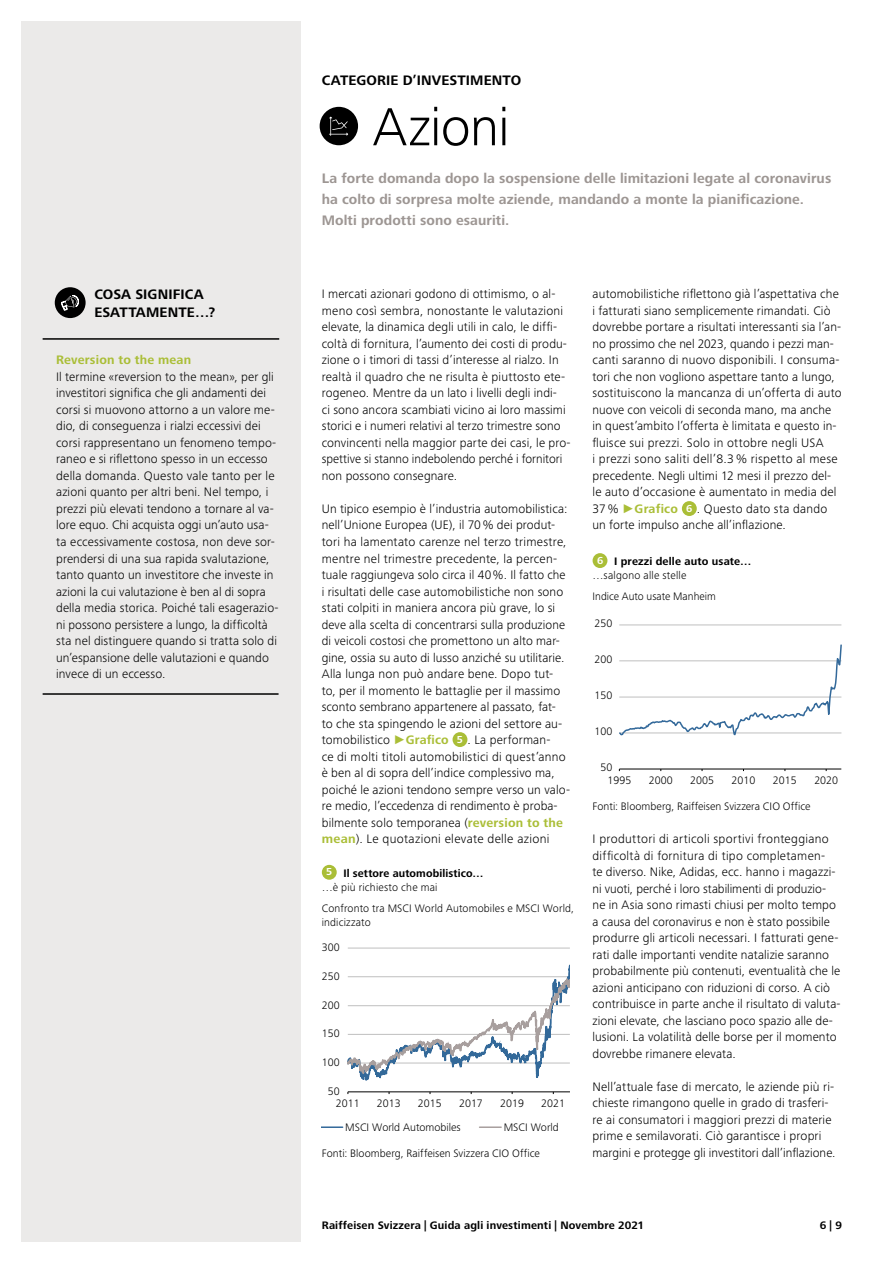
<style>
.page{position:relative;width:893px;height:1263px;background:#fff}
.page>*{position:absolute;margin:0;border:0;box-sizing:border-box;transform-origin:0 0}
.t1{font:300 55.5px "Frutiger Next Pro";letter-spacing:-.015em;color:#000}
.t2{font:700 14.25px/21px "Frutiger Next Pro";letter-spacing:.005em;color:#9d9693}
.t3{font:700 14.25px/18px "Frutiger Next Pro";letter-spacing:.01em;color:#000}
.t4{font:300 12.75px/16.5px "Frutiger Next Pro";letter-spacing:.01em;color:#000}
.t5{font:700 12.75px "Frutiger Next Pro";letter-spacing:.015em;color:#aabe37}
.t6{font:300 11.25px/14.2px "Frutiger Next Pro";color:#000}
.t7{font:700 11.25px/14.2px "Frutiger Next Pro";letter-spacing:.015em;color:#000}
.s1{font-family:"Arial";font-weight:400;color:#aabe37}
.s2{font-weight:700;color:#aabe37}
.s3{font-weight:700;font-size:10.5px;color:#fff}
.s4{font-size:10.5px;color:#fff}
.s5{font-weight:300}
</style>
<div class="page">
<div style="left:21px;top:21px;width:279px;height:1221px;background:#ebeae9"></div>
<div style="left:453px;top:732px;width:14px;height:15px;background:#aabe37;border-radius:50%"></div>
<div style="left:682px;top:501px;width:15px;height:15px;background:#aabe37;border-radius:50%"></div>
<div style="left:322px;top:865px;width:15px;height:15px;background:#aabe37;border-radius:50%"></div>
<hr style="left:348px;top:948px;width:222px;height:1px;background:#bfbfbf">
<svg style="left:347px;top:964px;width:223px;height:130px"></svg>
<hr style="left:322px;top:1126px;width:21px;height:2px;background:#33699a">
<hr style="left:480px;top:1126px;width:21px;height:2px;background:#a89f9e">
<hr style="left:43px;top:693px;width:236px;height:2px;background:#000">
<div style="left:593px;top:553px;width:14px;height:15px;background:#aabe37;border-radius:50%"></div>
<hr style="left:619px;top:625px;width:222px;height:1px;background:#bfbfbf">
<hr style="left:619px;top:769px;width:222px;height:1px;background:#000">
<svg style="left:619px;top:644px;width:223px;height:92px"></svg>
<hr style="left:43px;top:338px;width:236px;height:2px;background:#000">
<div style="left:55px;top:287px;width:31px;height:31px;background:#000;border-radius:50%"></div>
<svg style="left:61px;top:295px;width:18px;height:15px"></svg>
<div style="left:320px;top:107px;width:38px;height:38px;background:#000;border-radius:50%"></div>
<svg style="left:329px;top:117px;width:19px;height:19px"></svg>
<p class="t3" style="left:94px;top:285px;width:123px">COSA SIGNIFICA<br>ESATTAMENTE…?</p>
<p class="t5" style="left:56px;top:353px;width:137px">Reversion to the mean</p>
<p class="t4" style="left:56px;top:368px;width:224px">Il termine «reversion to the mean», per gli investitori significa che gli andamenti dei corsi si muovono attorno a un valore me&shy;dio, di conseguenza i rialzi eccessivi dei corsi rappresentano un fenomeno tempo&shy;raneo e si riflettono spesso in un eccesso della domanda. Questo vale tanto per le azioni quanto per altri beni. Nel tempo, i prezzi più elevati tendono a tornare al va&shy;lore equo. Chi acquista oggi un’auto usa&shy;ta eccessivamente costosa, non deve sor&shy;prendersi di una sua rapida svalutazione, tanto quanto un investitore che investe in azioni la cui valutazione è ben al di sopra della media storica. Poiché tali esagerazio&shy;ni possono persistere a lungo, la difficoltà sta nel distinguere quando si tratta solo di un’espansione delle valutazioni e quando invece di un eccesso.</p>
<p class="t3" style="left:322px;top:72px;width:201px">CATEGORIE D’INVESTIMENTO</p>
<h1 class="t1" style="left:373px;top:95px;width:138px">Azioni</h1>
<p class="t2" style="left:322px;top:167px;width:511px">La forte domanda dopo la sospensione delle limitazioni legate al coronavirus ha colto di sorpresa molte aziende, mandando a monte la pianificazione.<br>Molti prodotti sono esauriti.</p>
<p class="t4" style="left:322px;top:286px;width:250px">I mercati azionari godono di ottimismo, o al&shy;meno così sembra, nonostante le valutazioni elevate, la dinamica degli utili in calo, le diffi&shy;coltà di fornitura, l’aumento dei costi di produ&shy;zione o i timori di tassi d’interesse al rialzo. In realtà il quadro che ne risulta è piuttosto ete&shy;rogeneo. Mentre da un lato i livelli degli indi-<br>ci sono ancora scambiati vicino ai loro massimi storici e i numeri relativi al terzo trimestre sono convincenti nella maggior parte dei casi, le pro&shy;spettive si stanno indebolendo perché i fornitori non possono consegnare.</p>
<p class="t4" style="left:322px;top:500px;width:250px">Un tipico esempio è l’industria automobilistica: nell’Unione Europea (UE), il 70% dei produt&shy;tori ha lamentato carenze nel terzo trimestre, mentre nel trimestre precedente, la percen&shy;tuale raggiungeva solo circa il 40%. Il fatto che i risultati delle case automobilistiche non sono stati colpiti in maniera ancora più grave, lo si deve alla scelta di concentrarsi sulla produzione di veicoli costosi che promettono un alto mar&shy;gine, ossia su auto di lusso anziché su utilitarie.<br>Alla lunga non può andare bene. Dopo tut&shy;to, per il momento le battaglie per il massimo sconto sembrano appartenere al passato, fat&shy;to che sta spingendo le azioni del settore au&shy;tomobilistico <span class="s1">►</span><span class="s2">Grafico</span> <span class="s3">5</span> . La performan-<br>ce di molti titoli automobilistici di quest’anno è ben al di sopra dell’indice complessivo ma, poiché le azioni tendono sempre verso un valo&shy;re medio, l’eccedenza di rendimento è proba&shy;bilmente solo temporanea (<span class="s2">reversion to the mean</span>). Le quotazioni elevate delle azioni</p>
<p class="t7" style="left:322px;top:866px;width:163px;text-indent:4px"><span class="s4">5</span> Il settore automobilistico… <span class="s5">…è più richiesto che mai</span></p>
<p class="t6" style="left:322px;top:901px;width:254px">Confronto tra MSCI World Automobiles e MSCI World, indicizzato</p>
<p class="t6" style="left:322px;top:940px;width:19px">300</p>
<p class="t6" style="left:322px;top:969px;width:19px">250</p>
<p class="t6" style="left:322px;top:998px;width:19px">200</p>
<p class="t6" style="left:322px;top:1026px;width:19px">150</p>
<p class="t6" style="left:322px;top:1055px;width:19px">100</p>
<p class="t6" style="left:328px;top:1084px;width:13px">50</p>
<p class="t6" style="left:336px;top:1096px;width:25px">2011</p>
<p class="t6" style="left:377px;top:1096px;width:25px">2013</p>
<p class="t6" style="left:418px;top:1096px;width:25px">2015</p>
<p class="t6" style="left:459px;top:1096px;width:25px">2017</p>
<p class="t6" style="left:500px;top:1096px;width:25px">2019</p>
<p class="t6" style="left:541px;top:1096px;width:25px">2021</p>
<p class="t6" style="left:345px;top:1120px;width:117px">MSCI World Automobiles</p>
<p class="t6" style="left:504px;top:1120px;width:57px">MSCI World</p>
<p class="t6" style="left:322px;top:1146px;width:220px">Fonti: Bloomberg, Raiffeisen Svizzera CIO Office</p>
<p class="t4" style="left:592px;top:286px;width:250px">automobilistiche riflettono già l’aspettativa che i fatturati siano semplicemente rimandati. Ciò dovrebbe portare a risultati interessanti sia l’an&shy;no prossimo che nel 2023, quando i pezzi man&shy;canti saranno di nuovo disponibili. I consuma&shy;tori che non vogliono aspettare tanto a lungo, sostituiscono la mancanza di un’offerta di auto nuove con veicoli di seconda mano, ma anche in quest’ambito l’offerta è limitata e questo in&shy;fluisce sui prezzi. Solo in ottobre negli USA<br>i prezzi sono saliti dell’8.3 % rispetto al mese precedente. Negli ultimi 12 mesi il prezzo del&shy;le auto d’occasione è aumentato in media del 37 % <span class="s1">►</span><span class="s2">Grafico</span> <span class="s3">6</span> . Questo dato sta dando un forte impulso anche all’inflazione.</p>
<p class="t7" style="left:593px;top:554px;width:160px;text-indent:4px"><span class="s4">6</span> I prezzi delle auto usate… <span class="s5">…salgono alle stelle</span></p>
<p class="t6" style="left:593px;top:589px;width:125px">Indice Auto usate Manheim</p>
<p class="t6" style="left:594px;top:616px;width:19px">250</p>
<p class="t6" style="left:594px;top:652px;width:19px">200</p>
<p class="t6" style="left:594px;top:688px;width:19px">150</p>
<p class="t6" style="left:594px;top:724px;width:19px">100</p>
<p class="t6" style="left:600px;top:760px;width:13px">50</p>
<p class="t6" style="left:607px;top:773px;width:25px">1995</p>
<p class="t6" style="left:649px;top:773px;width:25px">2000</p>
<p class="t6" style="left:690px;top:773px;width:25px">2005</p>
<p class="t6" style="left:732px;top:773px;width:25px">2010</p>
<p class="t6" style="left:773px;top:773px;width:25px">2015</p>
<p class="t6" style="left:814px;top:773px;width:25px">2020</p>
<p class="t6" style="left:592px;top:799px;width:220px">Fonti: Bloomberg, Raiffeisen Svizzera CIO Office</p>
<p class="t4" style="left:592px;top:830px;width:250px">I produttori di articoli sportivi fronteggiano difficoltà di fornitura di tipo completamen-<br>te diverso. Nike, Adidas, ecc. hanno i magazzi&shy;ni vuoti, perché i loro stabilimenti di produzio&shy;ne in Asia sono rimasti chiusi per molto tempo a causa del coronavirus e non è stato possibile produrre gli articoli necessari. I fatturati gene&shy;rati dalle importanti vendite natalizie saranno probabilmente più contenuti, eventualità che le azioni anticipano con riduzioni di corso. A ciò contribuisce in parte anche il risultato di valuta&shy;zioni elevate, che lasciano poco spazio alle de&shy;lusioni. La volatilità delle borse per il momento dovrebbe rimanere elevata.</p>
<p class="t4" style="left:592px;top:1078px;width:245px">Nell’attuale fase di mercato, le aziende più ri&shy;chieste rimangono quelle in grado di trasferi&shy;re ai consumatori i maggiori prezzi di materie prime e semilavorati. Ciò garantisce i propri margini e protegge gli investitori dall’inflazione.</p>
<p class="t7" style="left:322px;top:1218px;width:324px">Raiffeisen Svizzera | Guida agli investimenti | Novembre 2021</p>
<p class="t7" style="left:820px;top:1218px;width:24px">6 | 9</p>
</div>
